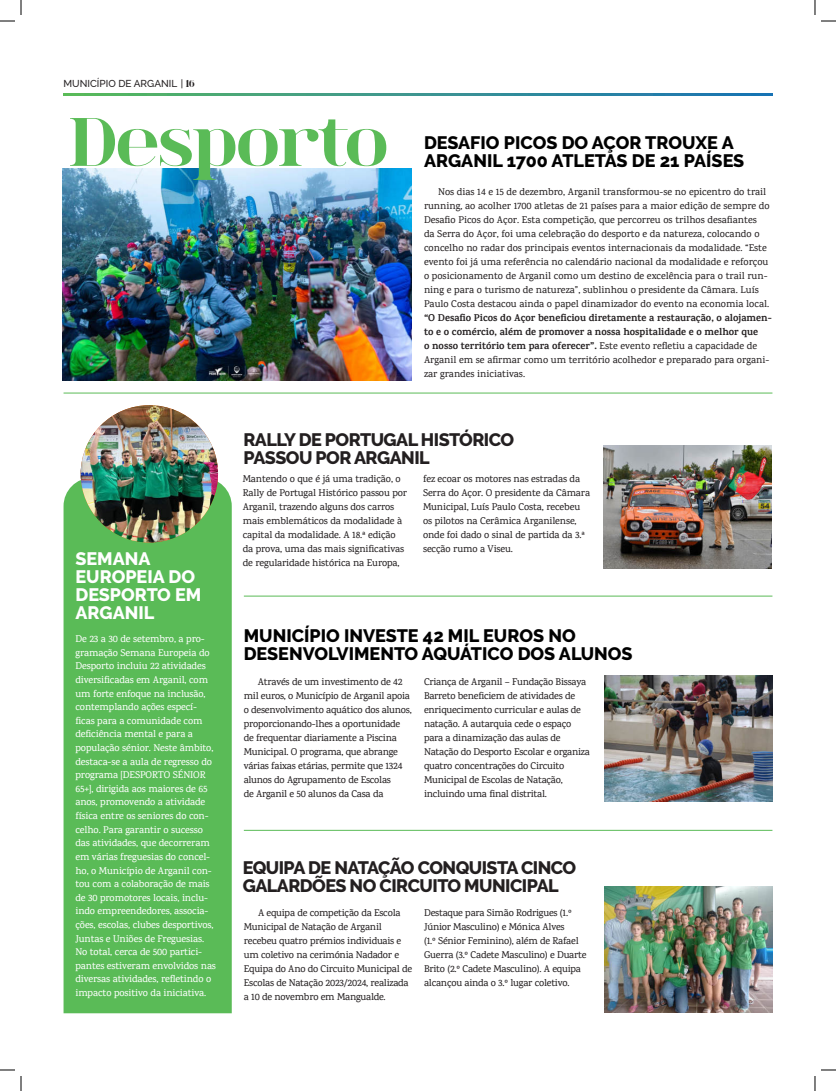
<style>
.page{position:relative;width:836px;height:1091px;background:#fff}
.page>*{position:absolute;margin:0;border:0;box-sizing:border-box;transform-origin:0 0}
.t1{font:700 72px "spinwerad";color:#5abb57}
.t2{font:800 18px/18px "Raleway";color:#000}
.t3{font:800 18px/18px "Raleway";letter-spacing:-.03em;color:#231f20}
.t4{font:800 18px/18px "Raleway";color:#fff}
.t5{font:500 10px/14px "Karma";letter-spacing:-.01em;color:#231f20}
.t6{font:500 10px/13.6px "Karma";letter-spacing:-.01em;color:#fff}
.t7{font:700 10px/14px "Karma";color:#231f20}
.t8{font:500 10px "Raleway";color:#231f20}
.s1{font-family:"spinwerad";font-weight:700}
.s2{font-weight:500}
</style>
<div class="page">
<div style="left:64px;top:478px;width:168px;height:535px;background:#5abb57"></div>
<img style="left:604px;top:446px;width:168px;height:123px">
<img style="left:63px;top:168px;width:348px;height:213px">
<img style="left:604px;top:676px;width:168px;height:126px">
<hr style="left:64px;top:392px;width:708px;height:1px;background:#5abb57">
<hr style="left:244px;top:596px;width:528px;height:1px;background:#5abb57">
<hr style="left:244px;top:830px;width:528px;height:1px;background:#5abb57">
<img style="left:81px;top:405px;width:137px;height:137px;border-radius:69px">
<img style="left:604px;top:887px;width:169px;height:125px">
<svg style="left:0;top:0;width:22px;height:22px"></svg>
<svg style="left:0;top:1069px;width:22px;height:22px"></svg>
<svg style="left:814px;top:0;width:22px;height:22px"></svg>
<svg style="left:814px;top:1069px;width:22px;height:22px"></svg>
<p class="t8" style="left:64px;top:78px;width:132px">MUNICÍPIO DE ARGANIL | <span class="s1">16</span></p>
<h1 class="t1" style="left:69px;top:91px;width:321px">Desporto</h1>
<h2 class="t2" style="left:424px;top:134px;width:322px">DESAFIO PICOS DO AÇOR TROUXE A<br>ARGANIL 1700 ATLETAS DE 21 PAÍSES</h2>
<p class="t5" style="left:424px;top:185px;width:347px;text-indent:14px">Nos dias 14 e 15 de dezembro, Arganil transformou-se no epicentro do trail running, ao acolher 1700 atletas de 21 países para a maior edição de sempre do Desafio Picos do Açor. Esta competição, que percorreu os trilhos desafiantes da Serra do Açor, foi uma celebração do desporto e da natureza, colocando o concelho no radar dos principais eventos internacionais da modalidade. “Este evento foi já uma referência no calendário nacional da modalidade e reforçou o posicionamento de Arganil como um destino de excelência para o trail run&shy;ning e para o turismo de natureza”, sublinhou o presidente da Câmara. Luís Paulo Costa destacou ainda o papel dinamizador do evento na economia local.</p>
<p class="t7" style="left:424px;top:311px;width:349px">“O Desafio Picos do Açor beneficiou diretamente a restauração, o alojamen&shy;to e o comércio, além de promover a nossa hospitalidade e o melhor que<br>o nosso território tem para oferecer”. <span class="s2">Este evento refletiu a capacidade de Arganil em se afirmar como um território acolhedor e preparado para organi&shy;zar grandes iniciativas.</span></p>
<h2 class="t4" style="left:75px;top:550px;width:127px">SEMANA<br>EUROPEIA DO<br>DESPORTO EM<br>ARGANIL</h2>
<p class="t6" style="left:75px;top:632px;width:142px">De 23 a 30 de setembro, a pro&shy;gramação Semana Europeia do<br>Desporto incluiu 22 atividades diversificadas em Arganil, com um forte enfoque na inclusão, contemplando ações especí&shy;ficas para a comunidade com deficiência mental e para a população sénior. Neste âmbito, destaca-se a aula de regresso do programa [DESPORTO SÉNIOR<br>65+], dirigida aos maiores de 65 anos, promovendo a atividade física entre os seniores do con&shy;celho. Para garantir o sucesso das atividades, que decorreram em várias freguesias do concel&shy;ho, o Município de Arganil con&shy;tou com a colaboração de mais de 30 promotores locais, inclu&shy;indo empreendedores, associa&shy;ções, escolas, clubes desportivos,<br>Juntas e Uniões de Freguesias.<br>No total, cerca de 500 partici&shy;pantes estiveram envolvidos nas diversas atividades, refletindo o impacto positivo da iniciativa.</p>
<h2 class="t3" style="left:244px;top:430px;width:272px">RALLY DE PORTUGAL HISTÓRICO<br>PASSOU POR ARGANIL</h2>
<p class="t5" style="left:243px;top:471px;width:166px">Mantendo o que é já uma tradição, o Rally de Portugal Histórico passou por Arganil, trazendo alguns dos carros mais emblemáticos da modalidade à capital da modalidade. A 18.ª edição da prova, uma das mais significativas de regularidade histórica na Europa,</p>
<p class="t5" style="left:423px;top:471px;width:168px">fez ecoar os motores nas estradas da Serra do Açor. O presidente da Câmara Municipal, Luís Paulo Costa, recebeu os pilotos na Cerâmica Arganilense, onde foi dado o sinal de partida da 3.ª secção rumo a Viseu.</p>
<h2 class="t2" style="left:244px;top:627px;width:390px">MUNICÍPIO INVESTE 42 MIL EUROS NO<br>DESENVOLVIMENTO AQUÁTICO DOS ALUNOS</h2>
<p class="t5" style="left:244px;top:675px;width:170px;text-indent:14px">Através de um investimento de 42 mil euros, o Município de Arganil apoia o desenvolvimento aquático dos alunos, proporcionando-lhes a oportunidade de frequentar diariamente a Piscina Municipal. O programa, que abrange várias faixas etárias, permite que 1324 alunos do Agrupamento de Escolas<br>de Arganil e 50 alunos da Casa da</p>
<p class="t5" style="left:424px;top:675px;width:167px">Criança de Arganil – Fundação Bissaya Barreto beneficiem de atividades de enriquecimento curricular e aulas de natação. A autarquia cede o espaço para a dinamização das aulas de Natação do Desporto Escolar e organiza quatro concentrações do Circuito Municipal de Escolas de Natação, incluindo uma final distrital.</p>
<h2 class="t3" style="left:243px;top:859px;width:335px">EQUIPA DE NATAÇÃO CONQUISTA CINCO<br>GALARDÕES NO CIRCUITO MUNICIPAL</h2>
<p class="t5" style="left:244px;top:905px;width:170px;text-indent:14px">A equipa de competição da Escola Municipal de Natação de Arganil recebeu quatro prémios individuais e um coletivo na cerimónia Nadador e Equipa do Ano do Circuito Municipal de Escolas de Natação 2023/2024, realizada a 10 de novembro em Mangualde.</p>
<p class="t5" style="left:424px;top:905px;width:164px">Destaque para Simão Rodrigues (1.º Júnior Masculino) e Mónica Alves<br>(1.º Sénior Feminino), além de Rafael Guerra (3.º Cadete Masculino) e Duarte Brito (2.º Cadete Masculino). A equipa alcançou ainda o 3.º lugar coletivo.</p>
</div>
